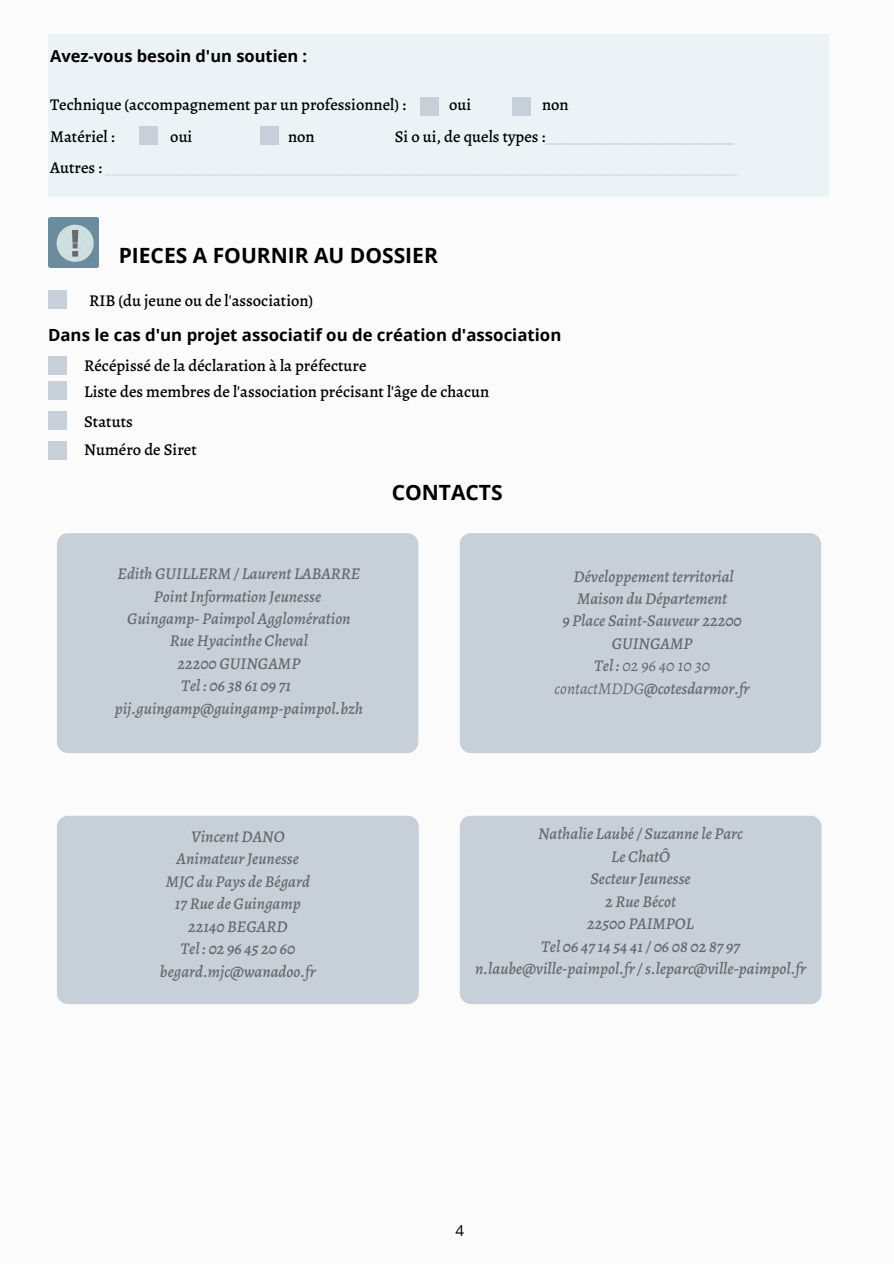
<style>
.page{position:relative;width:894px;height:1264px;background:#fff}
.page>*{position:absolute;margin:0;border:0;box-sizing:border-box;transform-origin:0 0}
.t1{font:700 21px "Open Sans";color:#000}
.t2{font:700 16.8px "Open Sans";color:#000}
.t3{font:italic 500 16.5px/22.5px "Alegreya";color:#66696e;text-align:center}
.t4{font:500 16.5px/25.3px "Alegreya";color:#000}
.t5{font:500 16.5px "Alegreya";color:#c7d0d8}
.t6{font:700 16.5px "Open Sans";color:#000}
.t7{font:15px "Open Sans";color:#000}
.s1{color:#000}
.s2{font-weight:400}
</style>
<div class="page">
<div style="left:0;top:0;width:893px;height:1263px;background:#fbfbfb"></div>
<div style="left:48px;top:34px;width:780px;height:163px;background:#ecf3f6"></div>
<div style="left:420px;top:97px;width:18px;height:18px;background:#c7d0d8"></div>
<div style="left:512px;top:97px;width:18px;height:18px;background:#c7d0d8"></div>
<div style="left:139px;top:127px;width:19px;height:18px;background:#c7d0d8"></div>
<div style="left:260px;top:127px;width:18px;height:18px;background:#c7d0d8"></div>
<img style="left:48px;top:217px;width:51px;height:51px">
<div style="left:48px;top:291px;width:18px;height:18px;background:#c7d0d8"></div>
<div style="left:48px;top:356px;width:18px;height:18px;background:#c7d0d8"></div>
<div style="left:48px;top:381px;width:18px;height:18px;background:#c7d0d8"></div>
<div style="left:48px;top:411px;width:18px;height:19px;background:#c7d0d8"></div>
<div style="left:48px;top:441px;width:18px;height:19px;background:#c7d0d8"></div>
<div style="left:57px;top:533px;width:361px;height:220px;background:#c7d0d8;border-radius:11px"></div>
<div style="left:459px;top:533px;width:361px;height:220px;background:#c7d0d8;border-radius:11px"></div>
<div style="left:57px;top:815px;width:361px;height:189px;background:#c7d0d8;border-radius:11px"></div>
<div style="left:459px;top:815px;width:362px;height:189px;background:#c7d0d8;border-radius:11px"></div>
<p class="t6" style="left:50px;top:44px;width:258px">Avez-vous besoin d'un soutien :</p>
<p class="t4" style="left:50px;top:92px;width:357px">Technique (accompagnement par un professionnel) :</p>
<p class="t4" style="left:449px;top:92px;width:24px">oui</p>
<p class="t4" style="left:542px;top:92px;width:28px">non</p>
<p class="t4" style="left:50px;top:123px;width:66px">Matériel :</p>
<p class="t4" style="left:170px;top:123px;width:24px">oui</p>
<p class="t4" style="left:288px;top:123px;width:28px">non</p>
<p class="t5" style="left:394px;top:125px;width:340px"><span class="s1">Si o ui, de quels types :</span>_________________________</p>
<p class="t1" style="left:119px;top:240px;width:320px">PIECES A FOURNIR AU DOSSIER</p>
<p class="t4" style="left:89px;top:288px;width:225px">RIB (du jeune ou de l'association)</p>
<p class="t2" style="left:48px;top:323px;width:514px">Dans le cas d'un projet associatif ou de création d'association</p>
<p class="t4" style="left:84px;top:353px;width:406px">Récépissé de la déclaration à la préfecture<br>Liste des membres de l'association précisant l'âge de chacun</p>
<p class="t4" style="left:84px;top:406px;width:114px;line-height:28.8px">Statuts<br>Numéro de Siret</p>
<p class="t3" style="left:115px;top:562px;width:250px">Edith GUILLERM / Laurent LABARRE<br>Point Information Jeunesse<br>Guingamp- Paimpol Agglomération<br>Rue Hyacinthe Cheval<br>22200 GUINGAMP<br>Tel : 06 38 61 09 71 pij.guingamp@guingamp-paimpol.bzh</p>
<p class="t1" style="left:391px;top:477px;width:112px">CONTACTS</p>
<p class="t3" style="left:554px;top:564px;width:196px">Développement territorial<br>Maison du Département<br>9 Place Saint-Sauveur 22200<br>GUINGAMP<br>Tel : <span class="s2">02 96 40 10 30 contactMDDG</span>@cotesdarmor.fr</p>
<p class="t3" style="left:160px;top:825px;width:157px">Vincent DANO<br>Animateur Jeunesse<br>MJC du Pays de Bégard<br>17 Rue de Guingamp<br>22140 BEGARD<br>Tel : 02 96 45 20 60 begard.mjc@wanadoo.fr</p>
<p class="t3" style="left:475px;top:822px;width:332px">Nathalie Laubé / Suzanne le Parc<br>Le ChatÔ<br>Secteur Jeunesse<br>2 Rue Bécot<br>22500 PAIMPOL<br>Tel 06 47 14 54 41 / 06 08 02 87 97 n.laube@ville-paimpol.fr / s.leparc@ville-paimpol.fr</p>
<p class="t7" style="left:455px;top:1219px;width:10px">4</p>
</div>
